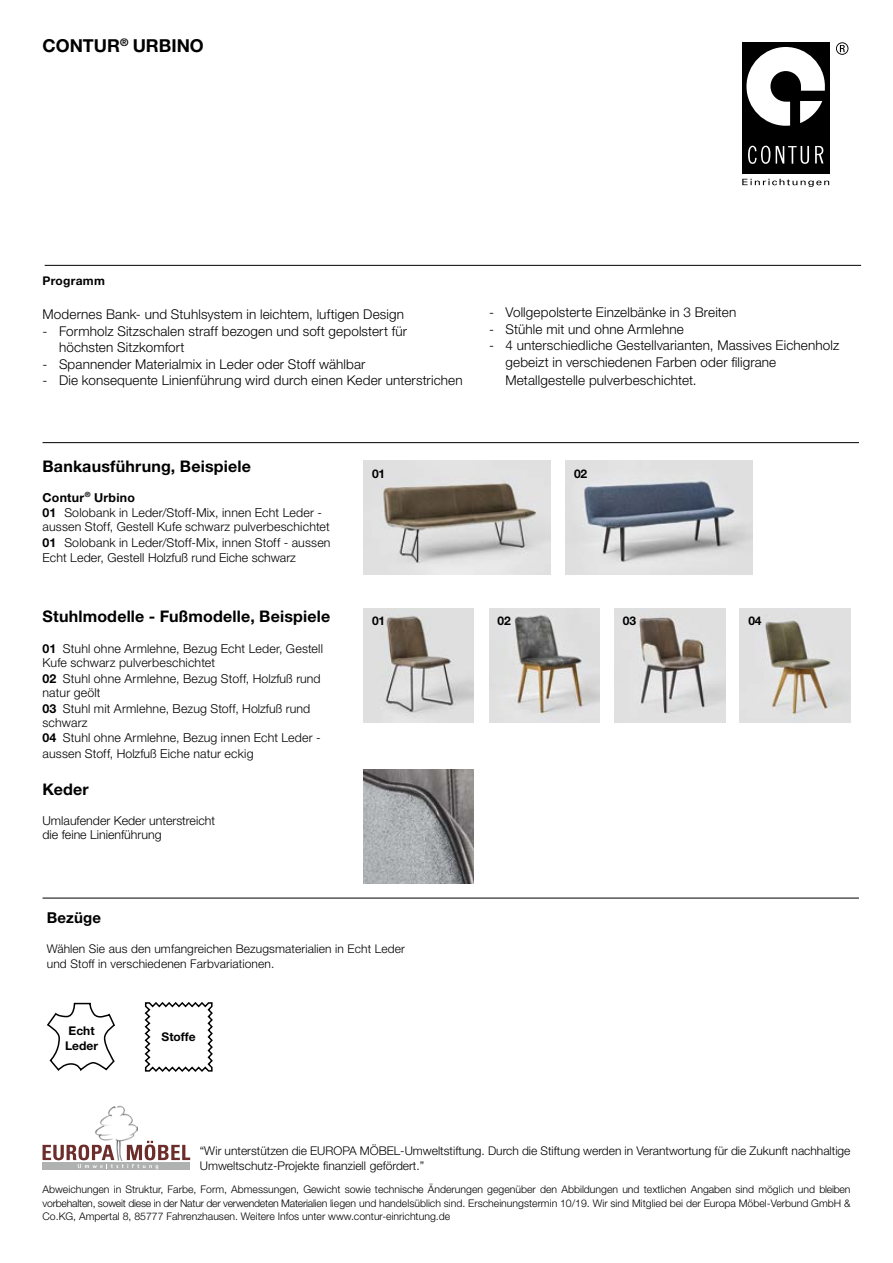
<style>
.page{position:relative;width:893px;height:1263px;background:#fff}
.page>*{position:absolute;margin:0;border:0;box-sizing:border-box;transform-origin:0 0}
.t1{font:700 17.85px "Helvetica Neue LT Pro";color:#000}
.t2{font:700 16.05px "Helvetica Neue LT Pro";letter-spacing:.015em;color:#000}
.t3{font:700 15px "Helvetica Neue LT Pro";letter-spacing:.015em;color:#000}
.t4{font:300 13.5px/16.5px "Helvetica Neue LT Pro";letter-spacing:.01em;color:#000}
.t5{font:300 12.3px/15px "Helvetica Neue LT Pro";letter-spacing:.015em;color:#000}
.t6{font:300 12px/15px "Helvetica Neue LT Pro";color:#000}
.t7{font:700 12px/15px "Helvetica Neue LT Pro";color:#000}
.t8{font:700 12px "Helvetica Neue LT Pro";letter-spacing:.025em;color:#000}
.t9{font:300 10.5px/13.5px "Helvetica Neue LT Pro";color:#000;text-align:justify}
.s1{font-weight:700}
</style>
<div class="page">
<img style="left:95px;top:1105px;width:42px;height:36px">
<div style="left:43px;top:1163px;width:147px;height:7px;background:#b0b1b1"></div>
<svg style="left:43px;top:1141px;width:147px;height:28px"></svg>
<hr style="left:45px;top:265px;width:816px;height:1px;background:#000">
<svg style="left:47px;top:1002px;width:68px;height:69px"></svg>
<svg style="left:144px;top:1002px;width:69px;height:70px"></svg>
<hr style="left:43px;top:898px;width:816px;height:1px;background:#000">
<hr style="left:43px;top:442px;width:816px;height:1px;background:#000">
<img style="left:364px;top:461px;width:187px;height:113px">
<img style="left:566px;top:461px;width:187px;height:113px">
<img style="left:740px;top:608px;width:110px;height:115px">
<img style="left:364px;top:608px;width:110px;height:115px">
<img style="left:489px;top:608px;width:111px;height:115px">
<img style="left:614px;top:608px;width:111px;height:115px">
<img style="left:363px;top:770px;width:111px;height:114px">
<svg style="left:742px;top:42px;width:88px;height:143px"></svg>
<svg style="left:742px;top:179px;width:87px;height:8px"></svg>
<div style="left:742px;top:43px;width:87px;height:131px;background:#000"></div>
<svg style="left:746px;top:47px;width:79px;height:79px"></svg>
<svg style="left:748px;top:146px;width:22px;height:18px"></svg>
<svg style="left:776px;top:146px;width:33px;height:18px"></svg>
<svg style="left:815px;top:146px;width:8px;height:17px"></svg>
<svg style="left:836px;top:42px;width:12px;height:13px"></svg>
<h1 class="t1" style="left:43px;top:35px;width:163px">CONTUR<sup>®</sup> URBINO</h1>
<p class="t8" style="left:43px;top:273px;width:64px">Programm</p>
<p class="t4" style="left:43px;top:306px;width:363px">Modernes Bank- und Stuhlsystem in leichtem, luftigen Design</p>
<p class="t4" style="left:59px;top:323px;width:350px;text-indent:-16px">- Formholz Sitzschalen straff bezogen und soft gepolstert für höchsten Sitzkomfort</p>
<p class="t4" style="left:43px;top:356px;width:324px">- Spannender Materialmix in Leder oder Stoff wählbar</p>
<p class="t4" style="left:43px;top:372px;width:422px">- Die konsequente Linienführung wird durch einen Keder unterstrichen</p>
<p class="t4" style="left:489px;top:304px;width:249px">- Vollgepolsterte Einzelbänke in 3 Breiten</p>
<p class="t4" style="left:489px;top:320px;width:196px">- Stühle mit und ohne Armlehne</p>
<p class="t4" style="left:505px;top:337px;width:335px;text-indent:-16px">- 4 unterschiedliche Gestellvarianten, Massives Eichenholz gebeizt in verschiedenen Farben oder filigrane</p>
<p class="t4" style="left:505px;top:371px;width:193px">Metallgestelle pulverbeschichtet.</p>
<h2 class="t2" style="left:43px;top:457px;width:210px">Bankausführung, Beispiele</h2>
<p class="t5" style="left:43px;top:489px;width:290px"><span class="s1">Contur</span><sup>®</sup> <span class="s1">Urbino<br>01</span> Solobank in Leder/Stoff-Mix, innen Echt Leder - aussen Stoff, Gestell Kufe schwarz pulverbeschichtet <span class="s1">01</span> Solobank in Leder/Stoff-Mix, innen Stoff - aussen Echt Leder, Gestell Holzfuß rund Eiche schwarz</p>
<h2 class="t2" style="left:43px;top:606px;width:289px">Stuhlmodelle - Fußmodelle, Beispiele</h2>
<p class="t5" style="left:43px;top:641px;width:282px"><span class="s1">01</span> Stuhl ohne Armlehne, Bezug Echt Leder, Gestell Kufe schwarz pulverbeschichtet<br><span class="s1">02</span> Stuhl ohne Armlehne, Bezug Stoff, Holzfuß rund natur geölt<br><span class="s1">03</span> Stuhl mit Armlehne, Bezug Stoff, Holzfuß rund schwarz<br><span class="s1">04</span> Stuhl ohne Armlehne, Bezug innen Echt Leder - aussen Stoff, Holzfuß Eiche natur eckig</p>
<h2 class="t2" style="left:43px;top:779px;width:48px">Keder</h2>
<p class="t5" style="left:43px;top:813px;width:174px;line-height:14.5px">Umlaufender Keder unterstreicht die feine Linienführung</p>
<p class="t7" style="left:372px;top:466px;width:15px">01</p>
<p class="t7" style="left:574px;top:466px;width:15px">02</p>
<p class="t7" style="left:372px;top:613px;width:15px">01</p>
<p class="t7" style="left:497px;top:613px;width:15px">02</p>
<p class="t7" style="left:623px;top:613px;width:15px">03</p>
<p class="t7" style="left:748px;top:613px;width:15px">04</p>
<p class="t3" style="left:47px;top:908px;width:56px">Bezüge</p>
<p class="t6" style="left:47px;top:941px;width:360px">Wählen Sie aus den umfangreichen Bezugsmaterialien in Echt Leder und Stoff in verschiedenen Farbvariationen.</p>
<p class="t7" style="left:65px;top:1022px;width:34px">Echt<br>Leder</p>
<p class="t7" style="left:162px;top:1029px;width:36px">Stoffe</p>
<p class="t6" style="left:200px;top:1143px;width:652px">“Wir unterstützen die EUROPA MÖBEL-Umweltstiftung. Durch die Stiftung werden in Verantwortung für die Zukunft nachhaltige<br>Umweltschutz-Projekte finanziell gefördert.”</p>
<p class="t9" style="left:43px;top:1183px;width:809px">Abweichungen in Struktur, Farbe, Form, Abmessungen, Gewicht sowie technische Änderungen gegenüber den Abbildungen und textlichen Angaben sind möglich und bleiben vorbehalten, soweit diese in der Natur der verwendeten Materialien liegen und handelsüblich sind. Erscheinungstermin 10/19. Wir sind Mitglied bei der Europa Möbel-Verbund GmbH &amp; Co.KG, Ampertal 8, 85777 Fahrenzhausen. Weitere Infos unter www.contur-einrichtung.de</p>
</div>
